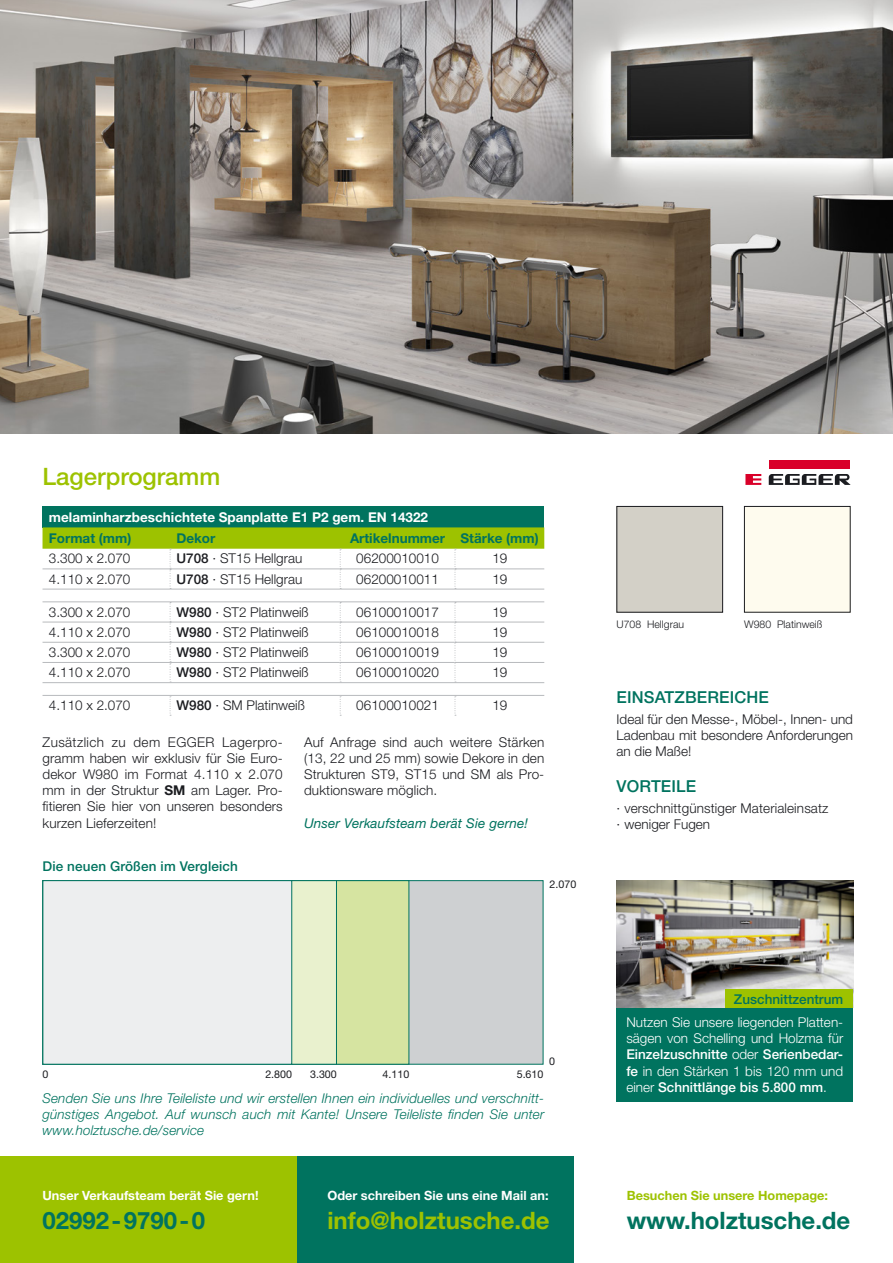
<style>
.page{position:relative;width:893px;height:1263px;background:#fff}
.page>*{position:absolute;margin:0;border:0;box-sizing:border-box;transform-origin:0 0}
.t1{font:700 24px "Helvetica Neue LT Std";color:#00735f}
.t2{font:700 24px "Helvetica Neue LT Std";color:#9dc200}
.t3{font:500 24px "Helvetica Neue LT Std";color:#9dc200}
.t4{font:500 16.5px "Helvetica Neue LT Std";letter-spacing:.01em;color:#00735f}
.t5{font:300 13.5px/16.2px "Helvetica Neue LT Std";color:#1b1c20;text-align:justify}
.t6{font:italic 300 13.5px/16.2px "Helvetica Neue LT Std";letter-spacing:.01em;color:#00735f;text-align:justify}
.t7{font:300 13.5px/16.2px "Helvetica Neue LT Std";color:#fff;text-align:justify}
.t8{font:700 13.5px "Helvetica Neue LT Std";color:#fff}
.t9{font:500 13.5px "Helvetica Neue LT Std";letter-spacing:.01em;color:#00735f}
.t10{font:700 13.5px "Helvetica Neue LT Std";color:#00735f}
.t11{font:italic 13.5px "Helvetica Neue LT Std";letter-spacing:.01em;color:#00735f}
.t12{font:700 12.75px "Helvetica Neue LT Std";color:#fff}
.t13{font:700 12.75px "Helvetica Neue LT Std";color:#9dc200}
.t14{font:10.65px "Helvetica Neue LT Std";color:#1b1c20}
.t15{font:300 10.5px "Helvetica Neue LT Std";color:#1b1c20}
.s1{font-weight:500}
.s2{font-weight:700}
</style>
<div class="page">
<div style="left:0;top:1157px;width:298px;height:106px;background:#9dc200"></div>
<div style="left:298px;top:1157px;width:276px;height:106px;background:#00735f"></div>
<div style="left:744px;top:506px;width:106px;height:106px;border:1px solid #1b1c20"></div>
<div style="left:617px;top:506px;width:106px;height:106px;border:1px solid #1b1c20"></div>
<div style="left:43px;top:506px;width:501px;height:21px;background:#00735f"></div>
<hr style="left:170px;top:602px;width:170px;height:1px;background:#b8babd">
<hr style="left:340px;top:602px;width:115px;height:1px;background:#b8babd">
<hr style="left:455px;top:602px;width:89px;height:1px;background:#b8babd">
<hr style="left:170px;top:622px;width:170px;height:1px;background:#b8babd">
<hr style="left:341px;top:622px;width:114px;height:1px;background:#b8babd">
<hr style="left:455px;top:622px;width:89px;height:1px;background:#b8babd">
<hr style="left:170px;top:642px;width:170px;height:1px;background:#b8babd">
<hr style="left:341px;top:642px;width:114px;height:1px;background:#b8babd">
<hr style="left:455px;top:642px;width:89px;height:1px;background:#b8babd">
<hr style="left:170px;top:662px;width:170px;height:1px;background:#b8babd">
<hr style="left:341px;top:662px;width:114px;height:1px;background:#b8babd">
<hr style="left:455px;top:662px;width:89px;height:1px;background:#b8babd">
<hr style="left:170px;top:682px;width:170px;height:1px;background:#b8babd">
<hr style="left:340px;top:682px;width:115px;height:1px;background:#b8babd">
<hr style="left:455px;top:682px;width:89px;height:1px;background:#b8babd">
<svg style="left:43px;top:527px;width:501px;height:62px"></svg>
<svg style="left:170px;top:603px;width:1px;height:79px"></svg>
<svg style="left:340px;top:603px;width:1px;height:79px"></svg>
<svg style="left:455px;top:603px;width:1px;height:79px"></svg>
<svg style="left:170px;top:696px;width:1px;height:20px"></svg>
<svg style="left:340px;top:696px;width:1px;height:20px"></svg>
<svg style="left:455px;top:696px;width:1px;height:20px"></svg>
<hr style="left:43px;top:569px;width:127px;height:1px;background:#b8babd">
<hr style="left:43px;top:589px;width:127px;height:1px;background:#b8babd">
<hr style="left:170px;top:589px;width:170px;height:1px;background:#b8babd">
<hr style="left:340px;top:589px;width:115px;height:1px;background:#b8babd">
<hr style="left:455px;top:589px;width:89px;height:1px;background:#b8babd">
<hr style="left:43px;top:602px;width:127px;height:1px;background:#b8babd">
<hr style="left:43px;top:622px;width:127px;height:1px;background:#b8babd">
<hr style="left:43px;top:642px;width:127px;height:1px;background:#b8babd">
<hr style="left:43px;top:662px;width:127px;height:1px;background:#b8babd">
<hr style="left:43px;top:682px;width:127px;height:1px;background:#b8babd">
<hr style="left:43px;top:695px;width:127px;height:1px;background:#b8babd">
<hr style="left:170px;top:695px;width:170px;height:1px;background:#b8babd">
<hr style="left:340px;top:695px;width:115px;height:1px;background:#b8babd">
<hr style="left:455px;top:695px;width:89px;height:1px;background:#b8babd">
<div style="left:769px;top:461px;width:80px;height:8px;background:#d90029"></div>
<svg style="left:745px;top:474px;width:16px;height:11px"></svg>
<svg style="left:769px;top:474px;width:81px;height:11px"></svg>
<img style="left:0;top:0;width:893px;height:434px">
<img style="left:617px;top:880px;width:236px;height:128px">
<div style="left:725px;top:990px;width:128px;height:18px;background:#9dc200"></div>
<div style="left:617px;top:1008px;width:236px;height:93px;background:#00735f"></div>
<div style="left:43px;top:880px;width:500px;height:184px;background:#ced0d2"></div>
<div style="left:43px;top:880px;width:366px;height:184px;background:#d6e4a1"></div>
<div style="left:43px;top:880px;width:294px;height:184px;background:#e9f1ce;border:1px solid #00735f"></div>
<div style="left:43px;top:880px;width:249px;height:184px;background:#edeeef"></div>
<h1 class="t3" style="left:43px;top:462px;width:179px">Lagerprogramm</h1>
<p class="t8" style="left:49px;top:508px;width:381px">melaminharzbeschichtete Spanplatte E1 P2 gem. EN 14322</p>
<p class="t10" style="left:49px;top:530px;width:84px">Format (mm)</p>
<p class="t10" style="left:176px;top:530px;width:41px">Dekor</p>
<p class="t10" style="left:350px;top:530px;width:190px">Artikelnummer Stärke (mm)</p>
<p class="t5" style="left:49px;top:550px;width:83px">3.300 x 2.070</p>
<p class="t5" style="left:176px;top:550px;width:127px"><span class="s1">U708</span> · ST15 Hellgrau</p>
<p class="t5" style="left:356px;top:550px;width:84px">06200010010</p>
<p class="t5" style="left:492px;top:550px;width:17px">19</p>
<p class="t5" style="left:49px;top:571px;width:83px">4.110 x 2.070</p>
<p class="t5" style="left:176px;top:571px;width:127px"><span class="s1">U708</span> · ST15 Hellgrau</p>
<p class="t5" style="left:356px;top:571px;width:84px">06200010011</p>
<p class="t5" style="left:492px;top:571px;width:17px">19</p>
<p class="t5" style="left:49px;top:604px;width:83px">3.300 x 2.070</p>
<p class="t5" style="left:176px;top:604px;width:134px"><span class="s1">W980</span> · ST2 Platinweiß</p>
<p class="t5" style="left:356px;top:604px;width:84px">06100010017</p>
<p class="t5" style="left:492px;top:604px;width:17px">19</p>
<p class="t5" style="left:49px;top:624px;width:83px">4.110 x 2.070</p>
<p class="t5" style="left:176px;top:624px;width:134px"><span class="s1">W980</span> · ST2 Platinweiß</p>
<p class="t5" style="left:356px;top:624px;width:84px">06100010018</p>
<p class="t5" style="left:492px;top:624px;width:17px">19</p>
<p class="t5" style="left:49px;top:644px;width:83px">3.300 x 2.070</p>
<p class="t5" style="left:176px;top:644px;width:134px"><span class="s1">W980</span> · ST2 Platinweiß</p>
<p class="t5" style="left:356px;top:644px;width:84px">06100010019</p>
<p class="t5" style="left:492px;top:644px;width:17px">19</p>
<p class="t5" style="left:49px;top:664px;width:83px">4.110 x 2.070</p>
<p class="t5" style="left:176px;top:664px;width:134px"><span class="s1">W980</span> · ST2 Platinweiß</p>
<p class="t5" style="left:356px;top:664px;width:84px">06100010020</p>
<p class="t5" style="left:492px;top:664px;width:17px">19</p>
<p class="t5" style="left:49px;top:697px;width:83px">4.110 x 2.070</p>
<p class="t5" style="left:176px;top:697px;width:130px"><span class="s1">W980</span> · SM Platinweiß</p>
<p class="t5" style="left:356px;top:697px;width:84px">06100010021</p>
<p class="t5" style="left:492px;top:697px;width:17px">19</p>
<p class="t5" style="left:43px;top:733px;width:242px">Zusätzlich zu dem EGGER Lagerpro&shy;gramm haben wir exklusiv für Sie Euro&shy;dekor W980 im Format 4.110 x 2.070 mm in der Struktur <span class="s2">SM</span> am Lager. Pro&shy;fitieren Sie hier von unseren besonders kurzen Lieferzeiten!</p>
<p class="t5" style="left:304px;top:733px;width:242px">Auf Anfrage sind auch weitere Stärken (13, 22 und 25 mm) sowie Dekore in den Strukturen ST9, ST15 und SM als Pro&shy;duktionsware möglich.</p>
<p class="t11" style="left:304px;top:815px;width:225px">Unser Verkaufsteam berät Sie gerne!</p>
<p class="t9" style="left:43px;top:858px;width:197px">Die neuen Größen im Vergleich</p>
<p class="t14" style="left:550px;top:878px;width:28px">2.070</p>
<p class="t15" style="left:617px;top:618px;width:69px">U708 Hellgrau</p>
<p class="t15" style="left:744px;top:618px;width:80px">W980 Platinweiß</p>
<p class="t4" style="left:617px;top:688px;width:154px">EINSATZBEREICHE</p>
<p class="t5" style="left:617px;top:711px;width:238px">Ideal für den Messe-, Möbel-, Innen- und Ladenbau mit besondere Anforderungen an die Maße!</p>
<p class="t4" style="left:617px;top:776px;width:81px">VORTEILE</p>
<p class="t5" style="left:617px;top:799px;width:213px">· verschnittgünstiger Materialeinsatz · weniger Fugen</p>
<p class="t14" style="left:549px;top:1054px;width:7px">0</p>
<p class="t14" style="left:43px;top:1067px;width:7px">0</p>
<p class="t14" style="left:265px;top:1067px;width:28px">2.800</p>
<p class="t14" style="left:310px;top:1067px;width:28px">3.300</p>
<p class="t14" style="left:383px;top:1067px;width:28px">4.110</p>
<p class="t14" style="left:517px;top:1067px;width:28px">5.610</p>
<p class="t6" style="left:43px;top:1089px;width:503px">Senden Sie uns Ihre Teileliste und wir erstellen Ihnen ein individuelles und verschnitt&shy;günstiges Angebot. Auf wunsch auch mit Kante! Unsere Teileliste finden Sie unter www.holztusche.de/service</p>
<p class="t12" style="left:43px;top:1187px;width:218px">Unser Verkaufsteam berät Sie gern!</p>
<h1 class="t1" style="left:43px;top:1205px;width:164px">02992-9790-0</h1>
<p class="t12" style="left:327px;top:1187px;width:223px">Oder schreiben Sie uns eine Mail an:</p>
<h1 class="t2" style="left:327px;top:1205px;width:224px">info@holztusche.de</h1>
<p class="t9" style="left:734px;top:991px;width:111px">Zuschnittzentrum</p>
<p class="t7" style="left:626px;top:1014px;width:218px">Nutzen Sie unsere liegenden Platten&shy;sägen von Schelling und Holzma für <span class="s1">Einzelzuschnitte</span> oder <span class="s1">Serienbedar&shy;fe</span> in den Stärken 1 bis 120 mm und einer <span class="s1">Schnittlänge bis 5.800 mm</span>.</p>
<p class="t13" style="left:627px;top:1187px;width:203px">Besuchen Sie unsere Homepage:</p>
<h1 class="t1" style="left:627px;top:1205px;width:225px">www.holztusche.de</h1>
</div>
